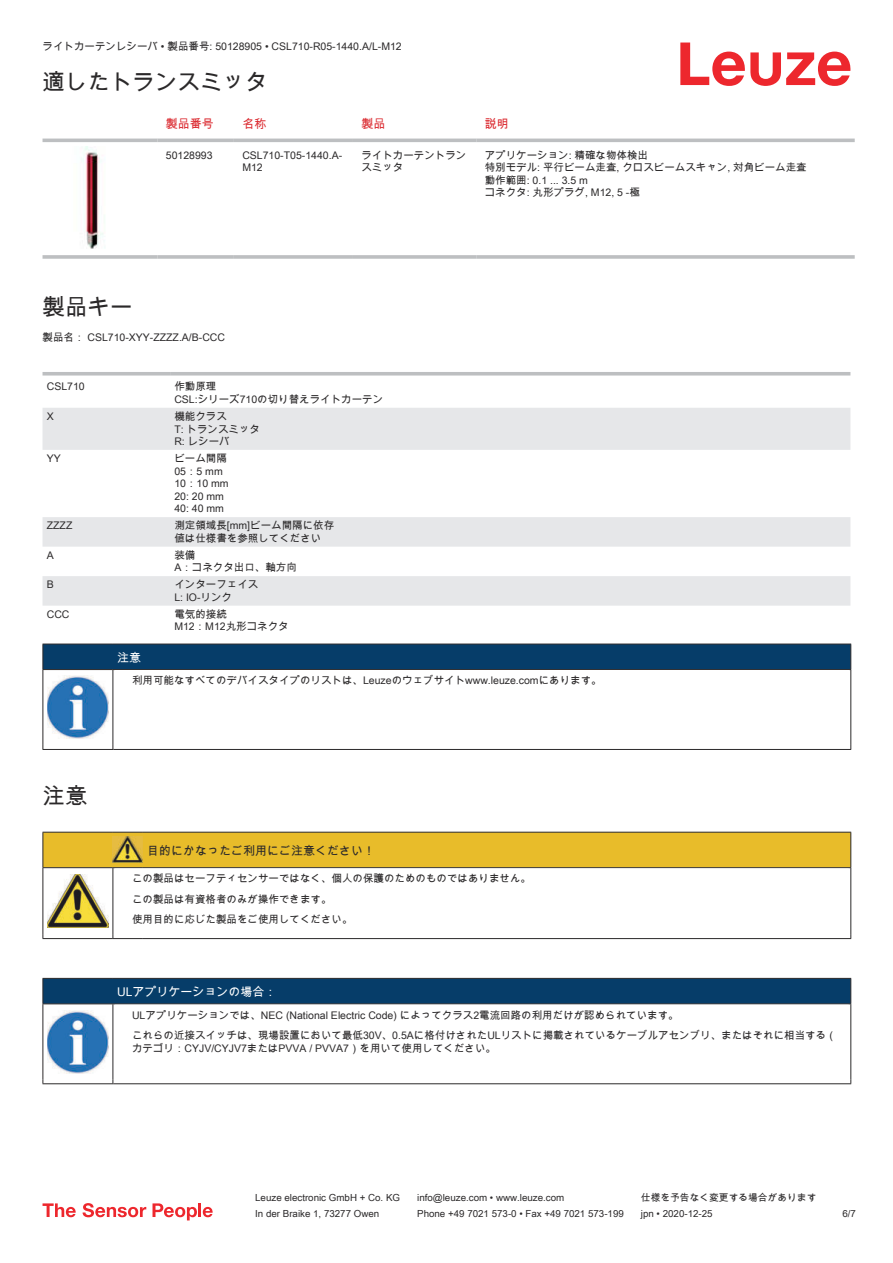
<style>
.page{position:relative;width:893px;height:1263px;background:#fff}
.page>*{position:absolute;margin:0;border:0;box-sizing:border-box;transform-origin:0 0}
.t1{font:22.5px "Arial Unicode MS";color:#2b292a}
.t2{font:12px "Arial Unicode MS";color:#2b292a}
.t3{font:12px "Arial Unicode MS";color:#fff}
.t4{font:12px "Arial Unicode MS";color:#db2a30}
.t5{font:10.5px/12.6px "Arial Unicode MS";color:#2b292a}
.t6{font:9.75px "Arial Unicode MS";color:#2b292a}
</style>
<div class="page">
<svg style="left:680px;top:43px;width:170px;height:43px"></svg>
<svg style="left:43px;top:138px;width:812px;height:1px"></svg>
<hr style="left:43px;top:139px;width:114px;height:3px;background:#bdbfc1">
<hr style="left:157px;top:139px;width:77px;height:3px;background:#bdbfc1">
<hr style="left:234px;top:139px;width:119px;height:3px;background:#bdbfc1">
<hr style="left:353px;top:139px;width:123px;height:3px;background:#bdbfc1">
<hr style="left:476px;top:139px;width:379px;height:3px;background:#bdbfc1">
<svg style="left:43px;top:255px;width:114px;height:4px"></svg>
<hr style="left:157px;top:255px;width:77px;height:4px;background:#c7c8ca">
<hr style="left:234px;top:255px;width:119px;height:4px;background:#bdbfc1">
<svg style="left:353px;top:255px;width:123px;height:4px"></svg>
<hr style="left:476px;top:255px;width:379px;height:4px;background:#c7c8ca">
<img style="left:81px;top:146px;width:24px;height:103px">
<svg style="left:43px;top:408px;width:807px;height:198px;fill:#e9eaec"></svg>
<hr style="left:43px;top:372px;width:127px;height:3px;background:#bdbfc1">
<hr style="left:170px;top:372px;width:680px;height:3px;background:#bdbfc1">
<svg style="left:43px;top:1203px;width:33px;height:14px"></svg>
<svg style="left:83px;top:1203px;width:63px;height:14px"></svg>
<svg style="left:153px;top:1203px;width:44px;height:17px"></svg>
<hr style="left:198px;top:1203px;width:3px;height:14px;background:#ed272d">
<svg style="left:203px;top:1207px;width:10px;height:10px"></svg>
<hr style="left:43px;top:669px;width:70px;height:1px;background:#2b292a">
<div style="left:43px;top:644px;width:808px;height:25px;background:#063d69"></div>
<hr style="left:113px;top:669px;width:738px;height:1px;background:#2b292a">
<hr style="left:43px;top:670px;width:1px;height:75px;background:#2b292a">
<hr style="left:113px;top:670px;width:1px;height:75px;background:#2b292a">
<hr style="left:850px;top:670px;width:1px;height:75px;background:#2b292a">
<hr style="left:43px;top:749px;width:70px;height:1px;background:#2b292a">
<hr style="left:113px;top:749px;width:738px;height:1px;background:#2b292a">
<img style="left:47px;top:676px;width:61px;height:63px">
<hr style="left:43px;top:938px;width:70px;height:1px;background:#2b292a">
<hr style="left:113px;top:938px;width:30px;height:1px;background:#2b292a">
<hr style="left:143px;top:938px;width:708px;height:1px;background:#2b292a">
<svg style="left:43px;top:832px;width:808px;height:106px"></svg>
<hr style="left:43px;top:1004px;width:1px;height:75px;background:#2b292a">
<hr style="left:113px;top:1004px;width:1px;height:75px;background:#2b292a">
<hr style="left:850px;top:1004px;width:1px;height:75px;background:#2b292a">
<hr style="left:43px;top:1083px;width:70px;height:1px;background:#2b292a">
<hr style="left:113px;top:1083px;width:738px;height:1px;background:#2b292a">
<img style="left:47px;top:1058px;width:58px;height:15px">
<svg style="left:43px;top:978px;width:808px;height:80px"></svg>
<p class="t5" style="left:43px;top:40px;width:361px">ライトカーテンレシーバ • 製品番号: 50128905 • CSL710-R05-1440.A/L-M12</p>
<h1 class="t1" style="left:43px;top:66px;width:226px">適したトランスミッタ</h1>
<p class="t4" style="left:166px;top:115px;width:49px">製品番号</p>
<p class="t4" style="left:242px;top:115px;width:25px">名称</p>
<p class="t4" style="left:361px;top:115px;width:25px">製品</p>
<p class="t4" style="left:485px;top:115px;width:25px">説明</p>
<p class="t5" style="left:166px;top:148px;width:48px">50128993</p>
<p class="t5" style="left:242px;top:148px;width:101px">CSL710-T05-1440.A-<br>M12</p>
<p class="t5" style="left:361px;top:148px;width:106px">ライトカーテントランスミッタ</p>
<p class="t5" style="left:485px;top:148px;width:324px">アプリケーション: 精確な物体検出<br>特別モデル: 平行ビーム走査, クロスビームスキャン, 対角ビーム走査動作範囲: 0.1 ... 3.5 m<br>コネクタ: 丸形プラグ, M12, 5 -極</p>
<h1 class="t1" style="left:43px;top:291px;width:91px">製品キー</h1>
<p class="t5" style="left:43px;top:331px;width:184px">製品名： CSL710-XYY-ZZZZ.A/B-CCC</p>
<p class="t5" style="left:47px;top:380px;width:39px">CSL710</p>
<p class="t5" style="left:174px;top:380px;width:210px">作動原理<br>CSL:シリーズ710の切り替えライトカーテン</p>
<p class="t5" style="left:47px;top:410px;width:9px">X</p>
<p class="t5" style="left:174px;top:410px;width:87px">機能クラス<br>T: トランスミッタ<br>R: レシーバ</p>
<p class="t5" style="left:47px;top:452px;width:16px">YY</p>
<p class="t5" style="left:174px;top:452px;width:56px">ビーム間隔<br>05：5 mm<br>10：10 mm<br>20: 20 mm<br>40: 40 mm</p>
<p class="t5" style="left:47px;top:519px;width:27px">ZZZZ</p>
<p class="t5" style="left:174px;top:519px;width:161px">測定領域長[mm]ビーム間隔に依存値は仕様書を参照してください</p>
<p class="t5" style="left:47px;top:549px;width:9px">A</p>
<p class="t5" style="left:174px;top:549px;width:124px">装備<br>A：コネクタ出口、軸方向</p>
<p class="t5" style="left:47px;top:578px;width:9px">B</p>
<p class="t5" style="left:174px;top:578px;width:85px">インターフェイス<br>L: IO-リンク</p>
<p class="t5" style="left:47px;top:608px;width:24px">CCC</p>
<p class="t5" style="left:174px;top:608px;width:116px">電気的接続<br>M12：M12丸形コネクタ</p>
<p class="t3" style="left:117px;top:649px;width:25px">注意</p>
<p class="t5" style="left:132px;top:674px;width:471px">利用可能なすべてのデバイスタイプのリストは、Leuzeのウェブサイトwww.leuze.comにあります。</p>
<h1 class="t1" style="left:43px;top:780px;width:46px">注意</h1>
<p class="t2" style="left:147px;top:842px;width:229px">目的にかなったご利用にご注意ください！</p>
<p class="t5" style="left:132px;top:868px;width:400px;line-height:20.2px">この製品はセーフティセンサーではなく、個人の保護のためのものではありません。この製品は有資格者のみが操作できます。<br>使用目的に応じた製品をご使用してください。</p>
<p class="t3" style="left:117px;top:983px;width:161px">ULアプリケーションの場合：</p>
<p class="t5" style="left:132px;top:1004px;width:706px;line-height:20.2px">ULアプリケーションでは、NEC (National Electric Code) によってクラス2電流回路の利用だけが認められています。<br>これらの近接スイッチは、現場設置において最低30V、0.5Aに格付けされたULリストに掲載されているケーブルアセンブリ、またはそれに相当する（</p>
<p class="t5" style="left:132px;top:1041px;width:366px">カテゴリ：CYJV/CYJV7またはPVVA / PVVA7）を用いて使用してください。</p>
<p class="t6" style="left:255px;top:1191px;width:146px">Leuze electronic GmbH + Co. KG</p>
<p class="t6" style="left:417px;top:1191px;width:149px">info@leuze.com • www.leuze.com</p>
<p class="t6" style="left:641px;top:1191px;width:177px">仕様を予告なく変更する場合があります</p>
<p class="t6" style="left:255px;top:1206px;width:126px">In der Braike 1, 73277 Owen</p>
<p class="t6" style="left:417px;top:1206px;width:208px">Phone +49 7021 573-0 • Fax +49 7021 573-199</p>
<p class="t6" style="left:641px;top:1206px;width:73px">jpn • 2020-12-25</p>
<p class="t6" style="left:842px;top:1206px;width:15px">6 /7</p>
</div>
